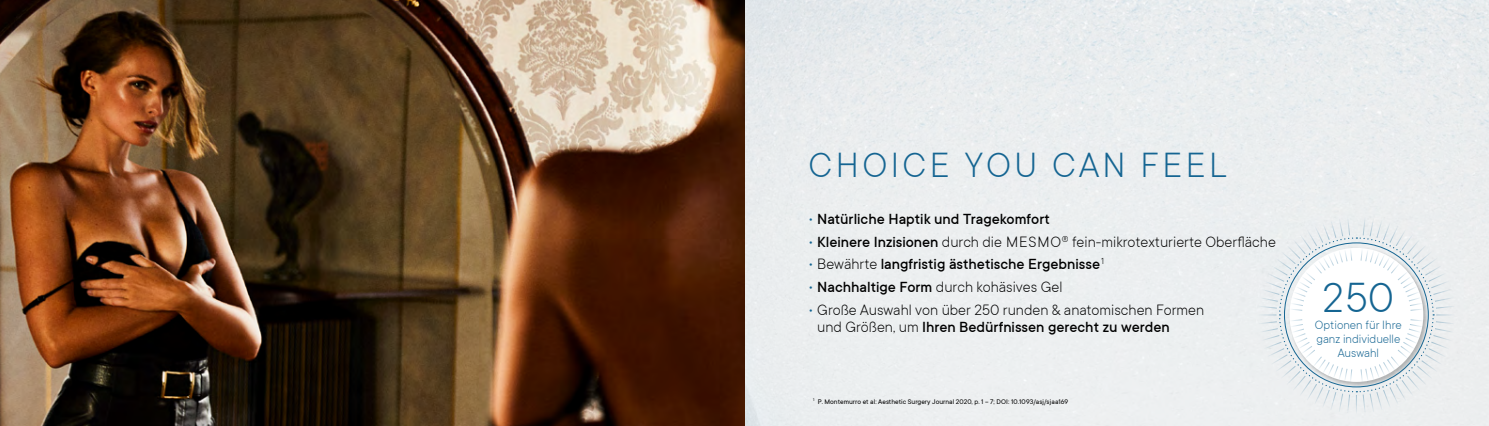
<style>
.page{position:relative;width:1489px;height:426px;background:#fff}
.page>*{position:absolute;margin:0;border:0;box-sizing:border-box;transform-origin:0 0}
.t1{font:300 45.5px "TT Commons";color:#156592}
.t2{font:300 37.88px "TT Commons";letter-spacing:.09em;color:#156592}
.t3{font:300 16.25px/17.5px "TT Commons";color:#000}
.t4{font:500 16.25px "TT Commons";color:#000}
.t5{font:300 13px/13.8px "TT Commons";color:#156592;text-align:center}
.t6{font:7.5px "TT Commons";color:#000}
.s1{font-weight:300;color:#156592}
.s2{color:#156592}
.s3{font-weight:500}
.s4{font-weight:300}
</style>
<div class="page">
<img style="left:0;top:0;width:1488px;height:425px">
<svg style="left:1257px;top:216px;width:197px;height:197px"></svg>
<p class="t2" style="left:808px;top:145px;width:419px">CHOICE YOU CAN FEEL</p>
<p class="t4" style="left:808px;top:210px;width:243px"><span class="s1">•</span> Natürliche Haptik und Tragekomfort</p>
<p class="t3" style="left:808px;top:233px;width:469px"><span class="s2">•</span> <span class="s3">Kleinere Inzisionen</span> durch die MESMO<sup>®</sup> fein-mikrotexturierte Oberfläche</p>
<p class="t4" style="left:808px;top:255px;width:297px"><span class="s1">•</span> <span class="s4">Bewährte</span> langfristig ästhetische Ergebnisse<sup>1</sup></p>
<p class="t3" style="left:808px;top:278px;width:255px"><span class="s2">•</span> <span class="s3">Nachhaltige Form</span> durch kohäsives Gel</p>
<p class="t3" style="left:817px;top:300px;width:388px;text-indent:-9px"><span class="s2">•</span> Große Auswahl von über 250 runden &amp; anatomischen Formen und Größen, um <span class="s3">Ihren Bedürfnissen gerecht zu werden</span></p>
<p class="t6" style="left:813px;top:397px;width:257px"><sup>1</sup> P. Montemurro et al: Aesthetic Surgery Journal 2020, p. 1 – 7; DOI: 10.1093/asj/sjaa169</p>
<p class="t1" style="left:1322px;top:273px;width:73px">250</p>
<p class="t5" style="left:1314px;top:318px;width:88px">Optionen für Ihre ganz individuelle<br>Auswahl</p>
</div>
